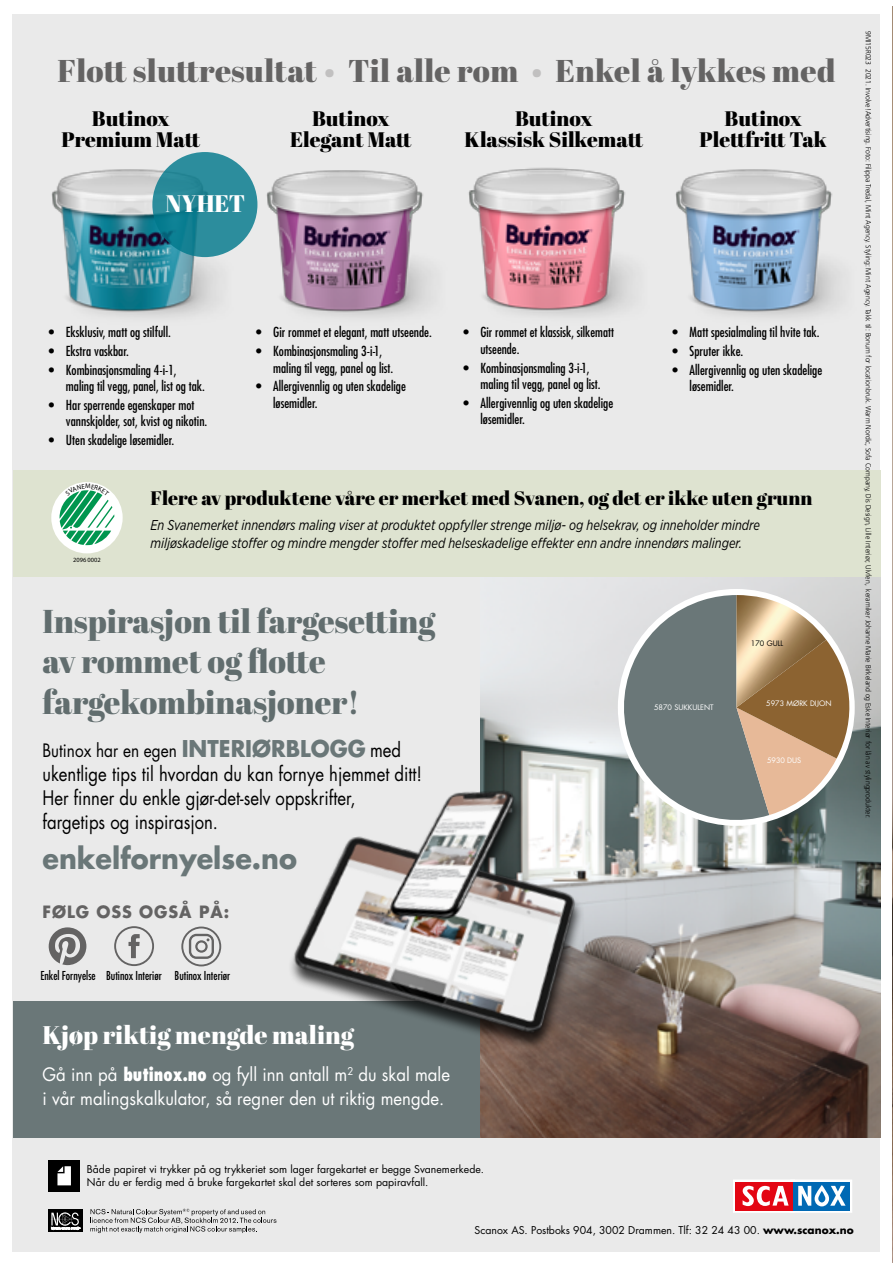
<style>
.page{position:relative;width:893px;height:1263px;background:#fff}
.page>*{position:absolute;margin:0;border:0;box-sizing:border-box;transform-origin:0 0}
.t1{font:33px/40.5px "Abril Fatface";color:#6a7778}
.t2{font:31.5px "Abril Fatface";letter-spacing:.01em;color:#646363}
.t3{font:700 28.5px "Futura";color:#6a7778;scale:.95 1}
.t4{font:25.5px "Abril Fatface";color:#fff}
.t5{font:24px "Abril Fatface";color:#fff}
.t6{font:21px/21px "Abril Fatface";color:#000;text-align:center}
.t7{font:19.5px/24px "Futura";color:#000;scale:.86 1}
.t8{font:19.5px "Abril Fatface";color:#000}
.t9{font:18px/24px "Futura";color:#fff;scale:.93 1}
.t10{font:18px "Futura";color:#000;scale:.86 1}
.t11{font:700 16.5px "Futura";letter-spacing:.06em;color:#646363;scale:.96 1}
.t12{font:italic 14.25px/18px "Gotham Narrow";color:#000;scale:.9 1}
.t13{font:condensed 13.5px/16.5px "Futura";color:#000}
.t14{font:condensed 12px "Futura";color:#000;scale:.96 1}
.t15{font:10.5px/13.5px "Futura";color:#000}
.t16{font:300 7.5px "Frutiger";color:#000;scale:.91 1}
.t17{font:7.35px "Futura";color:#fff}
.t18{font:7.35px "Futura";color:#000}
.t19{font:6.45px "Myriad Pro";color:#000}
.s1{color:#c1c0c0}
.s2{font-weight:700;font-size:22.5px;color:#6a7778}
.s3{font-size:19.5px}
.s4{font-weight:800;font-stretch:condensed}
.s5{font-weight:700}
</style>
<div class="page">
<img style="left:892px;top:6px;width:1px;height:1257px">
<div style="left:13px;top:14px;width:867px;height:1237px;background:#eaeaea"></div>
<div style="left:13px;top:1001px;width:467px;height:136px;background:#6a7778"></div>
<img style="left:480px;top:576px;width:400px;height:561px">
<div style="left:790px;top:1179px;width:62px;height:34px;border:5px solid #fff"></div>
<div style="left:733px;top:1179px;width:62px;height:34px;border:5px solid #fff"></div>
<div style="left:793px;top:1182px;width:57px;height:28px;background:#0069b4"></div>
<div style="left:735px;top:1182px;width:58px;height:28px;background:#e30613"></div>
<svg style="left:743px;top:1186px;width:46px;height:20px"></svg>
<svg style="left:798px;top:1185px;width:47px;height:21px"></svg>
<svg style="left:48px;top:1209px;width:34px;height:22px"></svg>
<svg style="left:51px;top:1212px;width:29px;height:17px"></svg>
<svg style="left:90px;top:1209px;width:186px;height:24px"></svg>
<img style="left:291px;top:740px;width:330px;height:331px">
<img style="left:51px;top:158px;width:196px;height:159px">
<svg style="left:152px;top:152px;width:105px;height:105px;background:#268999"></svg>
<img style="left:256px;top:170px;width:176px;height:147px">
<img style="left:468px;top:167px;width:165px;height:149px">
<img style="left:675px;top:169px;width:165px;height:148px">
<div style="left:13px;top:470px;width:867px;height:106px;background:#dee3d0"></div>
<div style="left:51px;top:482px;width:72px;height:71px;background:#fff;border-radius:50%"></div>
<svg style="left:611px;top:595px;width:246px;height:238px;background:#95958e"></svg>
<img style="left:736px;top:595px;width:90px;height:112px">
<svg style="left:114px;top:926px;width:40px;height:40px"></svg>
<svg style="left:181px;top:926px;width:40px;height:40px"></svg>
<svg style="left:49px;top:927px;width:37px;height:38px"></svg>
<div style="left:48px;top:1160px;width:32px;height:32px;background:#000"></div>
<svg style="left:57px;top:1166px;width:14px;height:19px"></svg>
<svg style="left:60px;top:484px;width:54px;height:61px"></svg>
<h2 class="t2" style="left:57px;top:49px;width:780px">Flott sluttresultat <span class="s1">•</span> Til alle rom <span class="s1">•</span> Enkel å lykkes med</h2>
<h3 class="t6" style="left:61px;top:108px;width:140px">Butinox<br>Premium Matt</h3>
<h3 class="t6" style="left:290px;top:108px;width:123px">Butinox<br>Elegant Matt</h3>
<h3 class="t6" style="left:465px;top:108px;width:180px">Butinox<br>Klassisk Silkematt</h3>
<h3 class="t6" style="left:700px;top:108px;width:129px">Butinox<br>Plettfritt Tak</h3>
<h3 class="t5" style="left:165px;top:186px;width:81px">NYHET</h3>
<p class="t13" style="left:49px;top:324px;width:124px">• Eksklusiv, matt og stilfull.</p>
<p class="t13" style="left:49px;top:343px;width:81px">• Ekstra vaskbar.</p>
<p class="t13" style="left:66px;top:361px;width:141px;text-indent:-17px">• Kombinasjonsmaling 4-i-1, maling til vegg, panel, list og tak.</p>
<p class="t13" style="left:66px;top:396px;width:143px;text-indent:-17px">• Har sperrende egenskaper mot vannskjolder, sot, kvist og nikotin.</p>
<p class="t13" style="left:49px;top:431px;width:127px">• Uten skadelige løsemidler.</p>
<p class="t13" style="left:256px;top:324px;width:177px">• Gir rommet et elegant, matt utseende.</p>
<p class="t13" style="left:273px;top:343px;width:122px;text-indent:-17px">• Kombinasjonsmaling 3-i-1, maling til vegg, panel og list.</p>
<p class="t13" style="left:273px;top:378px;width:134px;text-indent:-17px">• Allergivennlig og uten skadelige løsemidler.</p>
<p class="t13" style="left:480px;top:324px;width:135px;text-indent:-17px">• Gir rommet et klassisk, silkematt utseende.</p>
<p class="t13" style="left:480px;top:359px;width:122px;text-indent:-17px">• Kombinasjonsmaling 3-i-1, maling til vegg, panel og list.</p>
<p class="t13" style="left:480px;top:394px;width:134px;text-indent:-17px">• Allergivennlig og uten skadelige løsemidler.</p>
<p class="t13" style="left:673px;top:324px;width:148px">• Matt spesialmaling til hvite tak.</p>
<p class="t13" style="left:673px;top:343px;width:72px">• Spruter ikke.</p>
<p class="t13" style="left:690px;top:361px;width:134px;text-indent:-17px">• Allergivennlig og uten skadelige løsemidler.</p>
<p class="t19" style="left:73px;top:556px;width:29px">2096 0002</p>
<h3 class="t8" style="left:151px;top:485px;width:663px">Flere av produktene våre er merket med Svanen, og det er ikke uten grunn</h3>
<p class="t12" style="left:151px;top:516px;width:679px">En Svanemerket innendørs maling viser at produktet oppfyller strenge miljø- og helsekrav, og inneholder mindre miljøskadelige stoffer og mindre mengder stoffer med helseskadelige effekter enn andre innendørs malinger.</p>
<h1 class="t1" style="left:43px;top:600px;width:394px">Inspirasjon til fargesetting av rommet og flotte fargekombinasjoner!</h1>
<h3 class="t10" style="left:43px;top:738px;width:419px">Butinox har en egen <span class="s2">INTERIØRBLOGG</span> <span class="s3">med</span></h3>
<h3 class="t7" style="left:43px;top:761px;width:443px">ukentlige tips til hvordan du kan fornye hjemmet ditt!<br>Her finner du enkle gjør-det-selv oppskrifter, fargetips og inspirasjon.</h3>
<h3 class="t3" style="left:43px;top:839px;width:269px">enkelfornyelse.no</h3>
<p class="t11" style="left:43px;top:900px;width:196px">FØLG OSS OGSÅ PÅ:</p>
<p class="t14" style="left:40px;top:968px;width:199px">Enkel Fornyelse Butinox Interiør Butinox Interiør</p>
<h3 class="t4" style="left:43px;top:1017px;width:313px">Kjøp riktig mengde maling</h3>
<h3 class="t9" style="left:43px;top:1062px;width:440px">Gå inn på <span class="s4">butinox.no</span> og fyll inn antall m<sup>2</sup> du skal male i vår malingskalkulator, så regner den ut riktig mengde.</h3>
<p class="t17" style="left:654px;top:702px;width:61px">5870 SUKKULENT</p>
<p class="t18" style="left:751px;top:638px;width:34px">170 GULL</p>
<p class="t17" style="left:766px;top:698px;width:67px">5973 MØRK DIJON</p>
<p class="t17" style="left:767px;top:755px;width:36px">5930 DUS</p>
<p class="t16" style="left:872px;top:31px;width:867px;rotate:90deg">9MI15R023 2021. Involve!Advertising. Foto: Filippa Tredal, Mint Agency. Styling: Mint Agency. Takk til: Bonum for locationbruk. Warm Nordic, Sofa Company, Dis Design, Lille Interiør, Ulvfen, keramiker Johanne Marie Birkeland og Eske Interiør for lån av stylingprodukter.</p>
<p class="t15" style="left:87px;top:1162px;width:399px">Både papiret vi trykker på og trykkeriet som lager fargekartet er begge Svanemerkede.<br>Når du er ferdig med å bruke fargekartet skal det sorteres som papiravfall.</p>
<p class="t15" style="left:475px;top:1223px;width:381px">Scanox AS. Postboks 904, 3002 Drammen. Tlf: 32 24 43 00. <span class="s5">www.scanox.no</span></p>
</div>
